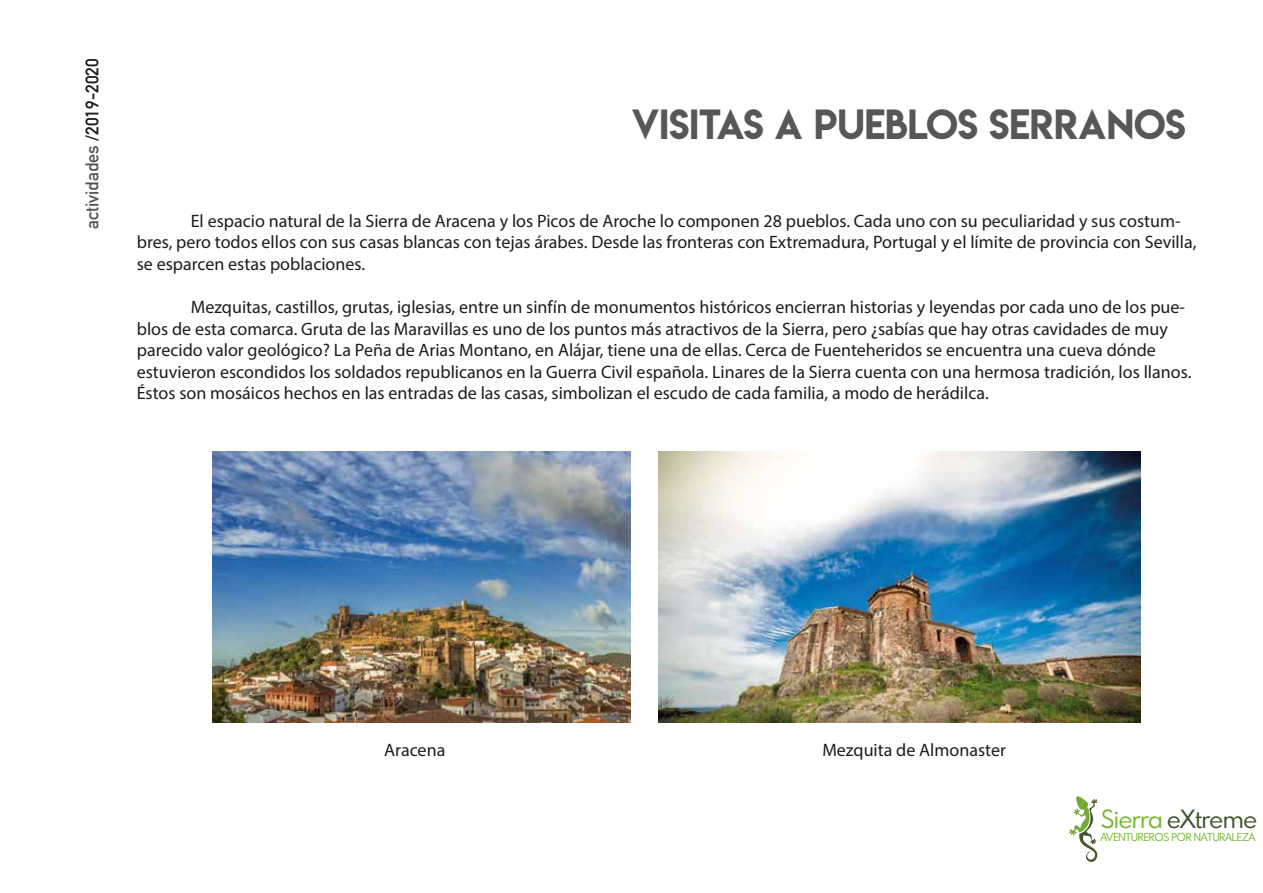
<style>
.page{position:relative;width:1263px;height:893px;background:#fff}
.page>*{position:absolute;margin:0;border:0;box-sizing:border-box;transform-origin:0 0}
.t1{font:37.5px "Lemon Milk";color:#575756}
.t2{font:22.35px "Spartan MB";letter-spacing:-.05em;color:#44532a}
.t3{font:18px/21.6px "Myriad Pro";color:#1d1d1b}
.t4{font:700 18px "DIN Alternate";color:#575756}
.t5{font:9.75px "Spartan MB";letter-spacing:-.05em;color:#76b831}
.s1{color:#1d1d1b}
.s2{color:#76b831}
</style>
<div class="page">
<svg style="left:1069px;top:796px;width:29px;height:66px"></svg>
<img style="left:213px;top:451px;width:417px;height:272px">
<img style="left:659px;top:451px;width:481px;height:271px">
<p class="t4" style="left:78px;top:229px;width:172px;rotate:-90deg">actividades <span class="s1">/2019-2020</span></p>
<h1 class="t1" style="left:631px;top:98px;width:556px">VISITAS A PUEBLOS SERRANOS</h1>
<p class="t3" style="left:137px;top:209px;width:1061px;text-indent:54px">El espacio natural de la Sierra de Aracena y los Picos de Aroche lo componen 28 pueblos. Cada uno con su peculiaridad y sus costum&shy;bres, pero todos ellos con sus casas blancas con tejas árabes. Desde las fronteras con Extremadura, Portugal y el límite de provincia con Sevilla, se esparcen estas poblaciones.</p>
<p class="t3" style="left:137px;top:296px;width:1056px;text-indent:54px">Mezquitas, castillos, grutas, iglesias, entre un sinfín de monumentos históricos encierran historias y leyendas por cada uno de los pue&shy;blos de esta comarca. Gruta de las Maravillas es uno de los puntos más atractivos de la Sierra, pero ¿sabías que hay otras cavidades de muy parecido valor geológico? La Peña de Arias Montano, en Alájar, tiene una de ellas. Cerca de Fuenteheridos se encuentra una cueva dónde estuvieron escondidos los soldados republicanos en la Guerra Civil española. Linares de la Sierra cuenta con una hermosa tradición, los llanos.<br>Éstos son mosáicos hechos en las entradas de las casas, simbolizan el escudo de cada familia, a modo de herádilca.</p>
<p class="t3" style="left:384px;top:739px;width:63px">Aracena</p>
<p class="t3" style="left:822px;top:739px;width:185px">Mezquita de Almonaster</p>
<p class="t2" style="left:1100px;top:802px;width:159px"><span class="s2">Sierra</span> eXtreme</p>
<p class="t5" style="left:1100px;top:830px;width:157px">AVENTUREROS POR NATURALEZA</p>
</div>
